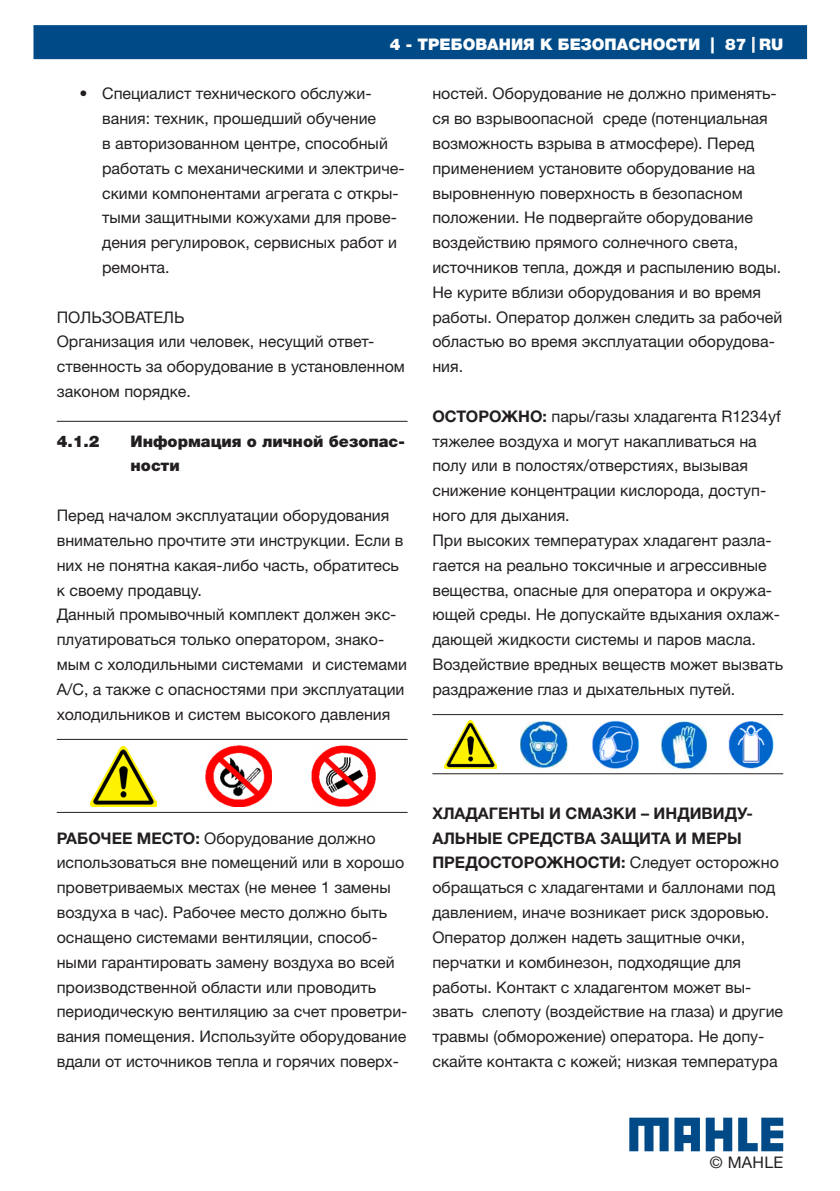
<style>
.page{position:relative;width:840px;height:1191px;background:#fff}
.page>*{position:absolute;margin:0;border:0;box-sizing:border-box;transform-origin:0 0}
.Bodytext_0-0{font:16px/24.8px "Helvetica Neue LTW1 G";color:#231f20}
.Heading2_1-0{font:900 16px/24.8px "Helvetica Neue LTW1 G";color:#231f20}
.t1{font:900 16px "Helvetica Neue LTW1 G";color:#fff}
.s1{font-weight:700}
</style>
<div class="page">
<div style="left:33px;top:25px;width:773px;height:34px;background:#004b87;border:2px solid #004b87"></div>
<svg style="left:629px;top:1117px;width:39px;height:34px"></svg>
<svg style="left:705px;top:1117px;width:26px;height:34px"></svg>
<svg style="left:738px;top:1117px;width:44px;height:34px"></svg>
<svg style="left:674px;top:1117px;width:25px;height:34px"></svg>
<hr style="left:751px;top:37px;width:3px;height:16px;background:#ececee">
<hr style="left:57px;top:421px;width:350px;height:1px;background:#231f20">
<hr style="left:57px;top:739px;width:350px;height:1px;background:#231f20">
<hr style="left:57px;top:812px;width:350px;height:1px;background:#231f20">
<img style="left:91px;top:746px;width:65px;height:60px">
<img style="left:205px;top:745px;width:66px;height:61px">
<img style="left:311px;top:745px;width:65px;height:61px">
<hr style="left:432px;top:714px;width:350px;height:1px;background:#231f20">
<hr style="left:432px;top:773px;width:350px;height:1px;background:#231f20">
<img style="left:444px;top:720px;width:51px;height:48px">
<img style="left:520px;top:721px;width:48px;height:47px">
<img style="left:592px;top:720px;width:46px;height:48px">
<img style="left:661px;top:721px;width:45px;height:47px">
<img style="left:728px;top:722px;width:44px;height:46px">
<p class="t1" style="left:389px;top:34px;width:395px">4 - ТРЕБОВАНИЯ К БЕЗОПАСНОСТИ | 87 RU</p>
<p class="Bodytext_0-0" style="left:102px;top:81px;width:304px;text-indent:-23px">• Специалист технического обслужи&shy;вания: техник, прошедший обучение<br>в авторизованном центре, способный работать с механическими и электриче&shy;скими компонентами агрегата с откры&shy;тыми защитными кожухами для прове&shy;дения регулировок, сервисных работ и ремонта.</p>
<p class="Bodytext_0-0" style="left:57px;top:304px;width:129px">ПОЛЬЗОВАТЕЛЬ</p>
<p class="Bodytext_0-0" style="left:57px;top:329px;width:349px">Организация или человек, несущий ответ&shy;ственность за оборудование в установленном законом порядке.</p>
<p class="Heading2_1-0" style="left:57px;top:428px;width:44px">4.1.2</p>
<p class="Heading2_1-0" style="left:130px;top:428px;width:276px">Информация о личной безопас&shy;ности</p>
<p class="Bodytext_0-0" style="left:57px;top:503px;width:348px">Перед началом эксплуатации оборудования внимательно прочтите эти инструкции. Если в них не понятна какая-либо часть, обратитесь к своему продавцу.</p>
<p class="Bodytext_0-0" style="left:57px;top:602px;width:351px">Данный промывочный комплект должен экс&shy;плуатироваться только оператором, знако&shy;мым с холодильными системами и системами A/C, а также с опасностями при эксплуатации холодильников и систем высокого давления</p>
<p class="Bodytext_0-0" style="left:432px;top:81px;width:351px">ностей. Оборудование не должно применять&shy;ся во взрывоопасной среде (потенциальная возможность взрыва в атмосфере). Перед применением установите оборудование на выровненную поверхность в безопасном положении. Не подвергайте оборудование воздействию прямого солнечного света, источников тепла, дождя и распылению воды.<br>Не курите вблизи оборудования и во время работы. Оператор должен следить за рабочей областью во время эксплуатации оборудова&shy;ния.</p>
<p class="Bodytext_0-0" style="left:432px;top:403px;width:349px"><span class="s1">ОСТОРОЖНО:</span> пары/газы хладагента R1234yf тяжелее воздуха и могут накапливаться на полу или в полостях/отверстиях, вызывая снижение концентрации кислорода, доступ&shy;ного для дыхания.</p>
<p class="Bodytext_0-0" style="left:432px;top:527px;width:349px">При высоких температурах хладагент разла&shy;гается на реально токсичные и агрессивные вещества, опасные для оператора и окружа&shy;ющей среды. Не допускайте вдыхания охлаж&shy;дающей жидкости системы и паров масла.</p>
<p class="Bodytext_0-0" style="left:432px;top:651px;width:352px">Воздействие вредных веществ может вызвать раздражение глаз и дыхательных путей.</p>
<p class="Bodytext_0-0" style="left:57px;top:825px;width:352px"><span class="s1">РАБОЧЕЕ МЕСТО:</span> Оборудование должно использоваться вне помещений или в хорошо проветриваемых местах (не менее 1 замены воздуха в час). Рабочее место должно быть оснащено системами вентиляции, способ&shy;ными гарантировать замену воздуха во всей производственной области или проводить периодическую вентиляцию за счет проветри&shy;вания помещения. Используйте оборудование вдали от источников тепла и горячих поверх-</p>
<p class="Bodytext_0-0" style="left:432px;top:800px;width:348px"><span class="s1">ХЛАДАГЕНТЫ И СМАЗКИ – ИНДИВИДУ-АЛЬНЫЕ СРЕДСТВА ЗАЩИТА И МЕРЫ ПРЕДОСТОРОЖНОСТИ:</span> Следует осторожно обращаться с хладагентами и баллонами под давлением, иначе возникает риск здоровью.</p>
<p class="Bodytext_0-0" style="left:432px;top:924px;width:352px">Оператор должен надеть защитные очки, перчатки и комбинезон, подходящие для работы. Контакт с хладагентом может вы&shy;звать слепоту (воздействие на глаза) и другие травмы (обморожение) оператора. Не допу&shy;скайте контакта с кожей; низкая температура</p>
<p class="Bodytext_0-0" style="left:709px;top:1150px;width:75px">© MAHLE</p>
</div>
